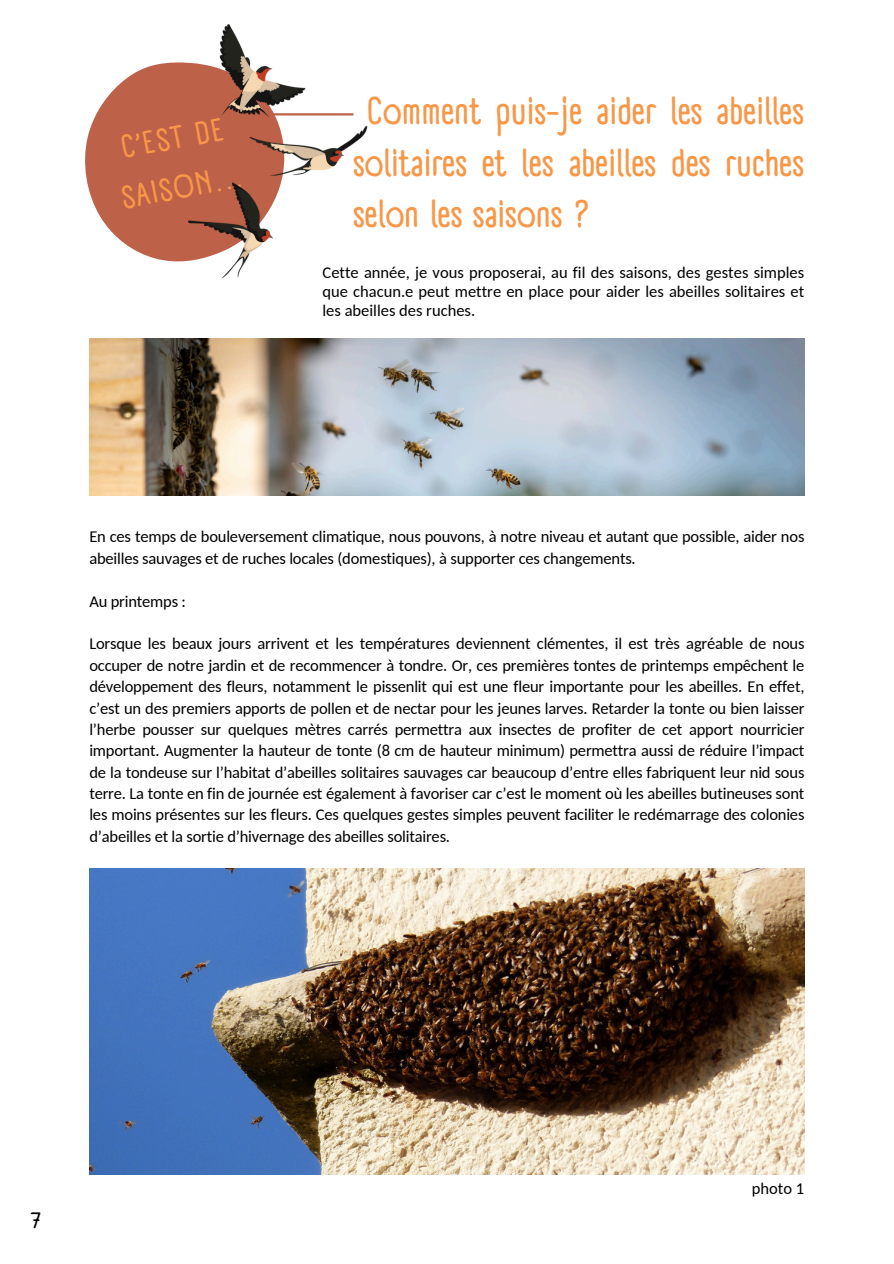
<style>
.page{position:relative;width:894px;height:1264px;background:#fff}
.page>*{position:absolute;margin:0;border:0;box-sizing:border-box;transform-origin:0 0}
.t1{font:700 37.5px/51.8px "A Day Without Sun Text";color:#f79748;text-align:justify}
.t2{font:700 31.5px/49.5px "A Day Without Sun Text";color:#f79748}
.t3{font:700 22.5px "A Day Without Sun Text";color:#000}
.t4{font:16.5px/21.3px "Carlito";letter-spacing:-.01em;color:#000;text-align:justify}
</style>
<div class="page">
<svg style="left:85px;top:62px;width:104px;height:200px"></svg>
<img style="left:89px;top:869px;width:715px;height:304px">
<img style="left:89px;top:338px;width:715px;height:158px">
<img style="left:189px;top:24px;width:179px;height:255px">
<h2 class="t2" style="left:108px;top:125px;width:123px;rotate:-11deg">C’EST DE<br>SAISON...</h2>
<p class="t1" style="left:353px;top:85px;width:452px;text-indent:14px">Comment puis-je aider les abeilles solitaires et les abeilles des ruches selon les saisons ?</p>
<p class="t4" style="left:322px;top:264px;width:483px;line-height:19.2px">Cette année, je vous proposerai, au fil des saisons, des gestes simples que chacun.e peut mettre en place pour aider les abeilles solitaires et les abeilles des ruches.</p>
<p class="t4" style="left:89px;top:527px;width:716px">En ces temps de bouleversement climatique, nous pouvons, à notre niveau et autant que possible, aider nos abeilles sauvages et de ruches locales (domestiques), à supporter ces changements.</p>
<p class="t4" style="left:89px;top:592px;width:98px">Au printemps :</p>
<p class="t4" style="left:89px;top:634px;width:716px">Lorsque les beaux jours arrivent et les températures deviennent clémentes, il est très agréable de nous occuper de notre jardin et de recommencer à tondre. Or, ces premières tontes de printemps empêchent le développement des fleurs, notamment le pissenlit qui est une fleur importante pour les abeilles. En effet, c’est un des premiers apports de pollen et de nectar pour les jeunes larves. Retarder la tonte ou bien laisser l’herbe pousser sur quelques mètres carrés permettra aux insectes de profiter de cet apport nourricier important. Augmenter la hauteur de tonte (8 cm de hauteur minimum) permettra aussi de réduire l’impact de la tondeuse sur l’habitat d’abeilles solitaires sauvages car beaucoup d’entre elles fabriquent leur nid sous terre. La tonte en fin de journée est également à favoriser car c’est le moment où les abeilles butineuses sont les moins présentes sur les fleurs. Ces quelques gestes simples peuvent faciliter le redémarrage des colonies d’abeilles et la sortie d’hivernage des abeilles solitaires.</p>
<h1 class="t3" style="left:31px;top:1206px;width:12px">7</h1>
<p class="t4" style="left:751px;top:1179px;width:54px">photo 1</p>
</div>
